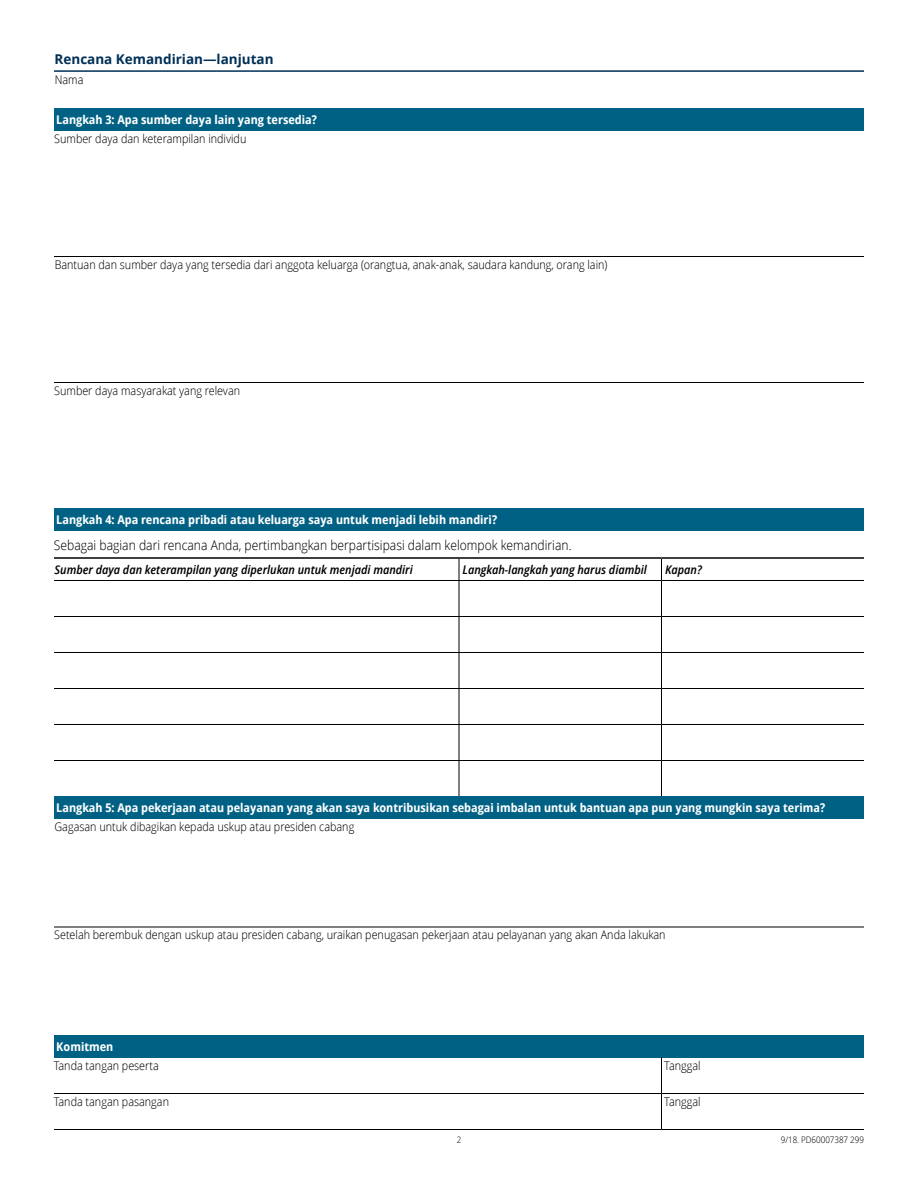
<style>
.page{position:relative;width:918px;height:1188px;background:#fff}
.page>*{position:absolute;margin:0;border:0;box-sizing:border-box;transform-origin:0 0}
.para_body{font:300 13.5px "Zoram Condlds Lat";color:#000}
.t1{font:700 13.5px "Zoramlds Lat";color:#003057}
.para_input{font:300 12px "Zoram Condlds Lat";color:#000}
.title_h2-table{font:700 12px "Zoram Condlds Lat";color:#fff}
.title_h3-table{font:italic 600 12px "Zoram Condlds Lat";color:#000}
.skip_pagenumber{font:300 9px "Zoram Condlds Lat";color:#000}
</style>
<div class="page">
<hr style="left:54px;top:70px;width:810px;height:2px;background:#003057">
<div style="left:54px;top:108px;width:810px;height:22px;background:#006184"></div>
<hr style="left:54px;top:256px;width:810px;height:1px;background:#000">
<hr style="left:54px;top:382px;width:810px;height:1px;background:#000">
<div style="left:54px;top:508px;width:810px;height:23px;background:#006184"></div>
<hr style="left:54px;top:557px;width:405px;height:2px;background:#000">
<hr style="left:459px;top:557px;width:203px;height:2px;background:#000">
<hr style="left:662px;top:557px;width:202px;height:2px;background:#000">
<svg style="left:459px;top:559px;width:1px;height:21px"></svg>
<svg style="left:661px;top:559px;width:1px;height:21px"></svg>
<hr style="left:54px;top:580px;width:405px;height:1px;background:#000">
<hr style="left:459px;top:580px;width:203px;height:1px;background:#000">
<hr style="left:459px;top:581px;width:1px;height:35px;background:#000">
<hr style="left:662px;top:580px;width:202px;height:1px;background:#000">
<hr style="left:661px;top:581px;width:1px;height:35px;background:#000">
<hr style="left:54px;top:616px;width:405px;height:1px;background:#000">
<hr style="left:459px;top:616px;width:203px;height:1px;background:#000">
<hr style="left:459px;top:617px;width:1px;height:35px;background:#000">
<hr style="left:662px;top:616px;width:202px;height:1px;background:#000">
<hr style="left:661px;top:617px;width:1px;height:35px;background:#000">
<hr style="left:54px;top:652px;width:405px;height:1px;background:#000">
<hr style="left:459px;top:652px;width:203px;height:1px;background:#000">
<hr style="left:459px;top:653px;width:1px;height:35px;background:#000">
<hr style="left:662px;top:652px;width:202px;height:1px;background:#000">
<hr style="left:661px;top:653px;width:1px;height:35px;background:#000">
<hr style="left:54px;top:688px;width:405px;height:1px;background:#000">
<hr style="left:459px;top:688px;width:203px;height:1px;background:#000">
<hr style="left:459px;top:689px;width:1px;height:35px;background:#000">
<hr style="left:662px;top:688px;width:202px;height:1px;background:#000">
<hr style="left:661px;top:689px;width:1px;height:35px;background:#000">
<hr style="left:54px;top:724px;width:405px;height:1px;background:#000">
<hr style="left:459px;top:724px;width:203px;height:1px;background:#000">
<hr style="left:459px;top:725px;width:1px;height:35px;background:#000">
<hr style="left:662px;top:724px;width:202px;height:1px;background:#000">
<hr style="left:661px;top:725px;width:1px;height:35px;background:#000">
<hr style="left:54px;top:760px;width:405px;height:1px;background:#000">
<hr style="left:459px;top:760px;width:203px;height:1px;background:#000">
<hr style="left:459px;top:761px;width:1px;height:35px;background:#000">
<hr style="left:662px;top:760px;width:202px;height:1px;background:#000">
<hr style="left:661px;top:761px;width:1px;height:35px;background:#000">
<div style="left:54px;top:796px;width:810px;height:23px;background:#006184"></div>
<hr style="left:54px;top:927px;width:810px;height:1px;background:#000">
<div style="left:54px;top:1035px;width:810px;height:23px;background:#006184"></div>
<hr style="left:54px;top:1129px;width:608px;height:1px;background:#000">
<hr style="left:662px;top:1129px;width:202px;height:1px;background:#000">
<hr style="left:661px;top:1058px;width:1px;height:35px;background:#000">
<hr style="left:54px;top:1093px;width:608px;height:1px;background:#000">
<hr style="left:662px;top:1093px;width:202px;height:1px;background:#000">
<hr style="left:661px;top:1094px;width:1px;height:35px;background:#000">
<p class="t1" style="left:55px;top:49px;width:221px">Rencana Kemandirian—lanjutan</p>
<p class="para_input" style="left:55px;top:71px;width:30px">Nama</p>
<p class="title_h2-table" style="left:56px;top:110px;width:262px">Langkah 3: Apa sumber daya lain yang tersedia?</p>
<p class="para_input" style="left:54px;top:130px;width:194px">Sumber daya dan keterampilan individu</p>
<p class="para_input" style="left:55px;top:256px;width:554px">Bantuan dan sumber daya yang tersedia dari anggota keluarga (orangtua, anak-anak, saudara kandung, orang lain)</p>
<p class="para_input" style="left:54px;top:382px;width:187px">Sumber daya masyarakat yang relevan</p>
<p class="title_h2-table" style="left:56px;top:511px;width:442px">Langkah 4: Apa rencana pribadi atau keluarga saya untuk menjadi lebih mandiri?</p>
<p class="para_body" style="left:54px;top:535px;width:519px">Sebagai bagian dari rencana Anda, pertimbangkan berpartisipasi dalam kelompok kemandirian.</p>
<p class="title_h3-table" style="left:55px;top:561px;width:360px">Sumber daya dan keterampilan yang diperlukan untuk menjadi mandiri</p>
<p class="title_h3-table" style="left:463px;top:561px;width:186px">Langkah-langkah yang harus diambil</p>
<p class="title_h3-table" style="left:665px;top:561px;width:38px">Kapan?</p>
<p class="title_h2-table" style="left:56px;top:799px;width:770px">Langkah 5: Apa pekerjaan atau pelayanan yang akan saya kontribusikan sebagai imbalan untuk bantuan apa pun yang mungkin saya terima?</p>
<p class="para_input" style="left:54px;top:818px;width:301px">Gagasan untuk dibagikan kepada uskup atau presiden cabang</p>
<p class="para_input" style="left:54px;top:926px;width:613px">Setelah berembuk dengan uskup atau presiden cabang, uraikan penugasan pekerjaan atau pelayanan yang akan Anda lakukan</p>
<p class="title_h2-table" style="left:56px;top:1037px;width:59px">Komitmen</p>
<p class="para_input" style="left:54px;top:1057px;width:107px">Tanda tangan peserta</p>
<p class="para_input" style="left:664px;top:1057px;width:38px">Tanggal</p>
<p class="para_input" style="left:54px;top:1093px;width:117px">Tanda tangan pasangan</p>
<p class="para_input" style="left:664px;top:1093px;width:38px">Tanggal</p>
<p class="skip_pagenumber" style="left:457px;top:1133px;width:6px">2</p>
<p class="skip_pagenumber" style="left:781px;top:1133px;width:85px">9/18. PD60007387 299</p>
</div>
